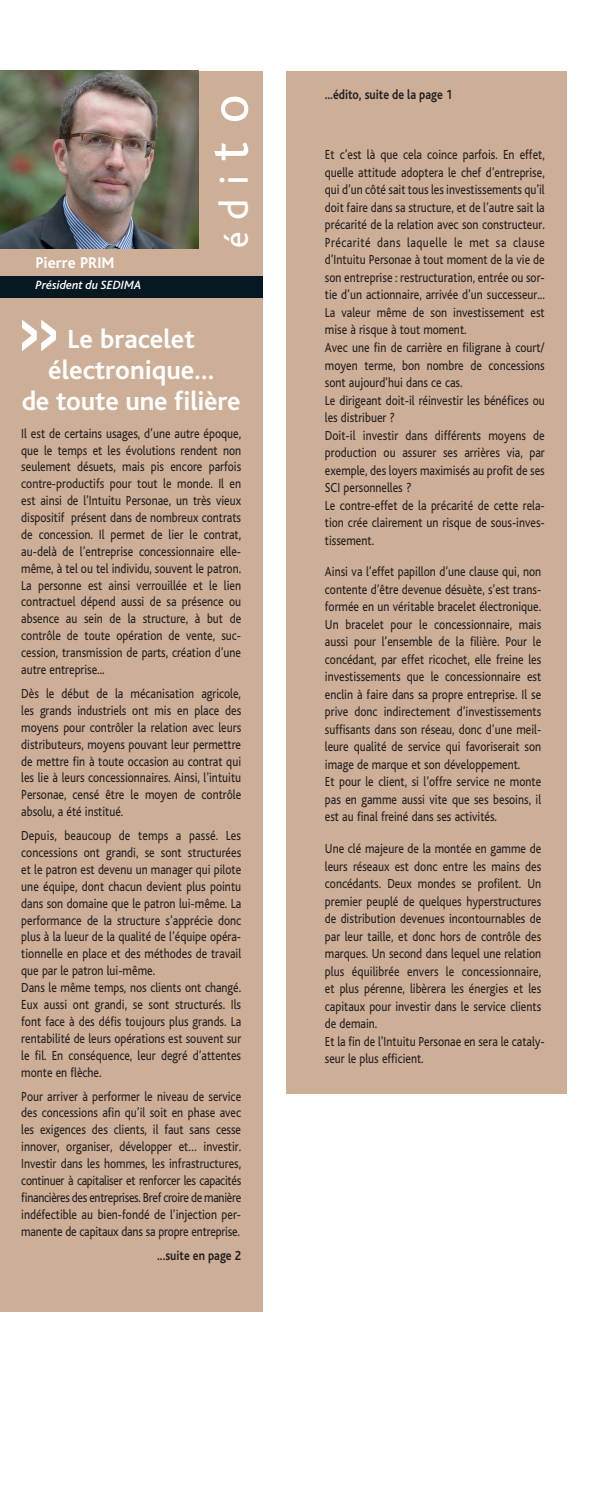
<style>
.page{position:relative;width:603px;height:1489px;background:#fff}
.page>*{position:absolute;margin:0;border:0;box-sizing:border-box;transform-origin:0 0}
.t1{font:93.75px "Helvetica";color:#fff}
.t2{font:41.25px "Bliss";color:#fff}
.t3{font:700 27.5px/31.2px "Bliss";color:#fff;text-align:center}
.t4{font:700 16.25px "Bliss";color:#fff}
.t5{font:13.75px/17.5px "Bliss";color:#231f20;scale:.85 1}
.t6{font:700 13.75px "Bliss";color:#231f20;scale:.85 1}
.t7{font:italic 500 12.5px "Bliss";color:#fff}
.s1{font-size:35px}
.s2{font-size:55px}
</style>
<div class="page">
<div style="left:0;top:71px;width:262px;height:1240px;background:#cdaf97"></div>
<div style="left:0;top:276px;width:262px;height:22px;background:#071822"></div>
<img style="left:0;top:71px;width:198px;height:177px">
<div style="left:286px;top:71px;width:280px;height:1022px;background:#cdaf97"></div>
<h2 class="t2" style="left:212px;top:248px;width:155px;rotate:-90deg"><span class="s1">é</span>di<span class="s2">to</span></h2>
<p class="t4" style="left:35px;top:254px;width:80px">Pierre PRIM</p>
<p class="t7" style="left:35px;top:278px;width:107px">Président du SEDIMA</p>
<h3 class="t3" style="left:22px;top:323px;width:220px">Le bracelet électronique…<br>de toute une filière</h3>
<p class="t5" style="left:21px;top:425px;width:260px;line-height:16.9px;text-align:justify">Il est de certains usages, d’une autre époque, que le temps et les évolutions rendent non seulement désuets, mais pis encore parfois contre-productifs pour tout le monde. Il en est ainsi de l’Intuitu Personae, un très vieux dispositif présent dans de nombreux contrats de concession. Il permet de lier le contrat, au-delà de l’entreprise concessionnaire elle&shy;même, à tel ou tel individu, souvent le patron.<br>La personne est ainsi verrouillée et le lien contractuel dépend aussi de sa présence ou absence au sein de la structure, à but de contrôle de toute opération de vente, suc&shy;cession, transmission de parts, création d’une autre entreprise...</p>
<p class="t5" style="left:21px;top:685px;width:260px;line-height:16.9px;text-align:justify">Dès le début de la mécanisation agricole, les grands industriels ont mis en place des moyens pour contrôler la relation avec leurs distributeurs, moyens pouvant leur permettre de mettre fin à toute occasion au contrat qui les lie à leurs concessionnaires. Ainsi, l’intuitu Personae, censé être le moyen de contrôle absolu, a été institué.</p>
<p class="t5" style="left:21px;top:827px;width:260px;line-height:16.9px">Depuis, beaucoup de temps a passé. Les concessions ont grandi, se sont structurées et le patron est devenu un manager qui pilote une équipe, dont chacun devient plus pointu dans son domaine que le patron lui-même. La performance de la structure s’apprécie donc plus à la lueur de la qualité de l’équipe opéra&shy;tionnelle en place et des méthodes de travail que par le patron lui-même.<br>Dans le même temps, nos clients ont changé.<br>Eux aussi ont grandi, se sont structurés. Ils font face à des défis toujours plus grands. La rentabilité de leurs opérations est souvent sur le fil. En conséquence, leur degré d’attentes monte en flèche.</p>
<p class="t5" style="left:21px;top:1087px;width:260px;line-height:16.9px;text-align:justify">Pour arriver à performer le niveau de service des concessions afin qu’il soit en phase avec les exigences des clients, il faut sans cesse innover, organiser, développer et… investir.<br>Investir dans les hommes, les infrastructures, continuer à capitaliser et renforcer les capacités financières des entreprises. Bref croire de manière indéfectible au bien-fondé de l’injection per&shy;manente de capitaux dans sa propre entreprise.</p>
<p class="t6" style="left:157px;top:1248px;width:100px">...suite en page 2</p>
<h1 class="t1" style="left:13px;top:256px;width:54px">»</h1>
<p class="t6" style="left:325px;top:87px;width:151px">...édito, suite de la page 1</p>
<p class="t5" style="left:325px;top:146px;width:260px">Et c’est là que cela coince parfois. En effet, quelle attitude adoptera le chef d’entreprise, qui d’un côté sait tous les investissements qu’il doit faire dans sa structure, et de l’autre sait la précarité de la relation avec son constructeur.<br>Précarité dans laquelle le met sa clause d’Intuitu Personae à tout moment de la vie de son entreprise : restructuration, entrée ou sor&shy;tie d’un actionnaire, arrivée d’un successeur...<br>La valeur même de son investissement est mise à risque à tout moment.<br>Avec une fin de carrière en filigrane à court/ moyen terme, bon nombre de concessions sont aujourd’hui dans ce cas.<br>Le dirigeant doit-il réinvestir les bénéfices ou les distribuer ?<br>Doit-il investir dans différents moyens de production ou assurer ses arrières via, par exemple, des loyers maximisés au profit de ses SCI personnelles ?<br>Le contre-effet de la précarité de cette rela&shy;tion crée clairement un risque de sous-inves&shy;tissement.</p>
<p class="t5" style="left:325px;top:563px;width:256px">Ainsi va l’effet papillon d’une clause qui, non contente d’être devenue désuète, s’est trans&shy;formée en un véritable bracelet électronique.<br>Un bracelet pour le concessionnaire, mais aussi pour l’ensemble de la filière. Pour le concédant, par effet ricochet, elle freine les investissements que le concessionnaire est enclin à faire dans sa propre entreprise. Il se prive donc indirectement d’investissements suffisants dans son réseau, donc d’une meil&shy;leure qualité de service qui favoriserait son image de marque et son développement.<br>Et pour le client, si l’offre service ne monte pas en gamme aussi vite que ses besoins, il est au final freiné dans ses activités.</p>
<p class="t5" style="left:325px;top:840px;width:260px">Une clé majeure de la montée en gamme de leurs réseaux est donc entre les mains des concédants. Deux mondes se profilent. Un premier peuplé de quelques hyperstructures de distribution devenues incontournables de par leur taille, et donc hors de contrôle des marques. Un second dans lequel une relation plus équilibrée envers le concessionnaire, et plus pérenne, libèrera les énergies et les capitaux pour investir dans le service clients de demain.<br>Et la fin de l’Intuitu Personae en sera le cataly&shy;seur le plus efficient.</p>
</div>
